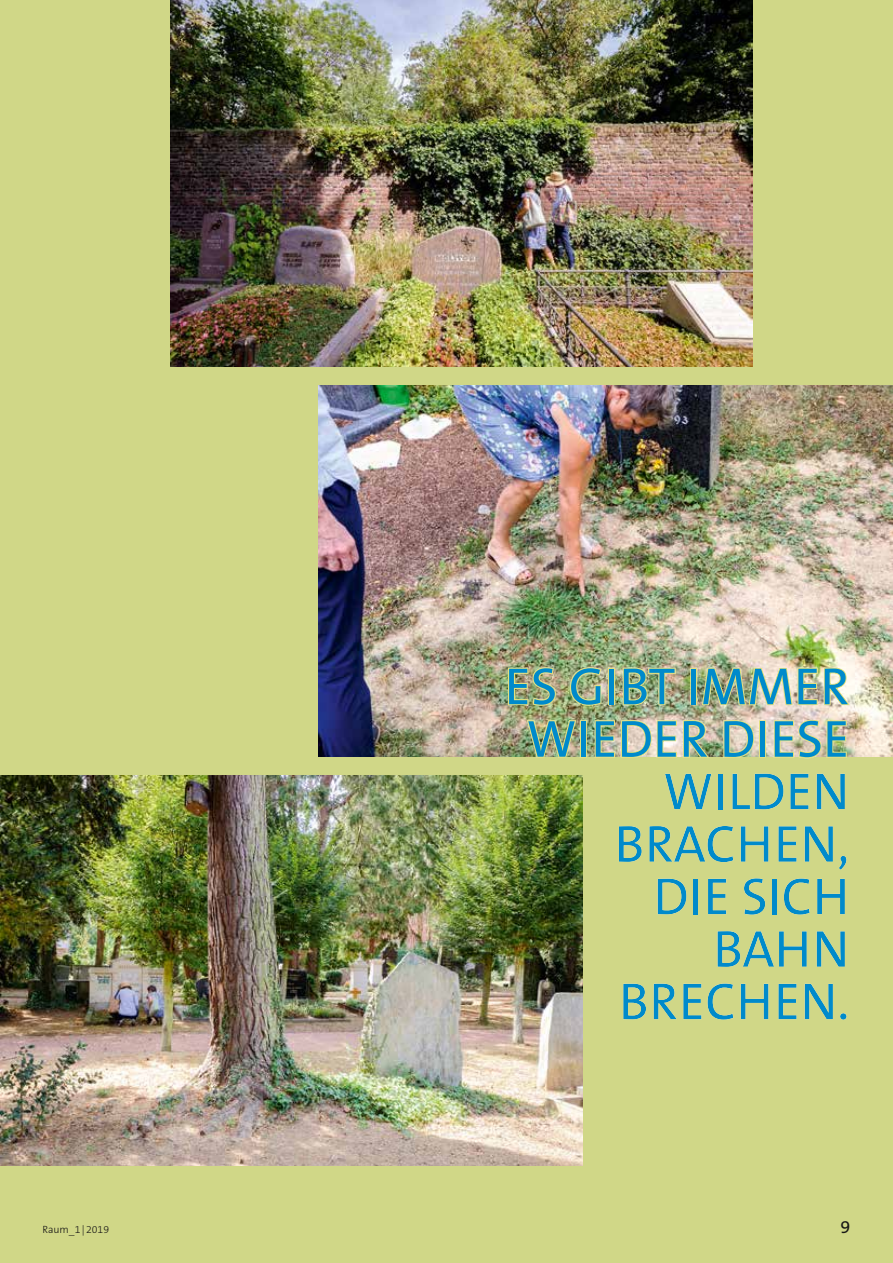
<style>
.page{position:relative;width:893px;height:1263px;background:#d0d787}
.page>*{position:absolute;margin:0;border:0;box-sizing:border-box;transform-origin:0 0}
.t1{font:52.5px/52.5px "The Sans B5 Plain";color:#008acb;text-align:right}
.t2{font:18px "The Sans B5 Plain";color:#181716}
.t3{font:300 10.5px "The Sans B3";color:#181716}
</style>
<div class="page">
<img style="left:0;top:776px;width:583px;height:390px">
<img style="left:319px;top:386px;width:574px;height:370px">
<img style="left:170px;top:0;width:583px;height:366px">
<img style="left:401px;top:655px;width:492px;height:380px">
<p class="t1" style="left:505px;top:663px;width:346px">ES GIBT IMMER<br>WIEDER DIESE<br>WILDEN<br>BRACHEN,<br>DIE SICH<br>BAHN<br>BRECHEN.</p>
<p class="t3" style="left:43px;top:1224px;width:68px">Raum_1 | 2019</p>
<p class="t2" style="left:840px;top:1217px;width:11px">9</p>
</div>
